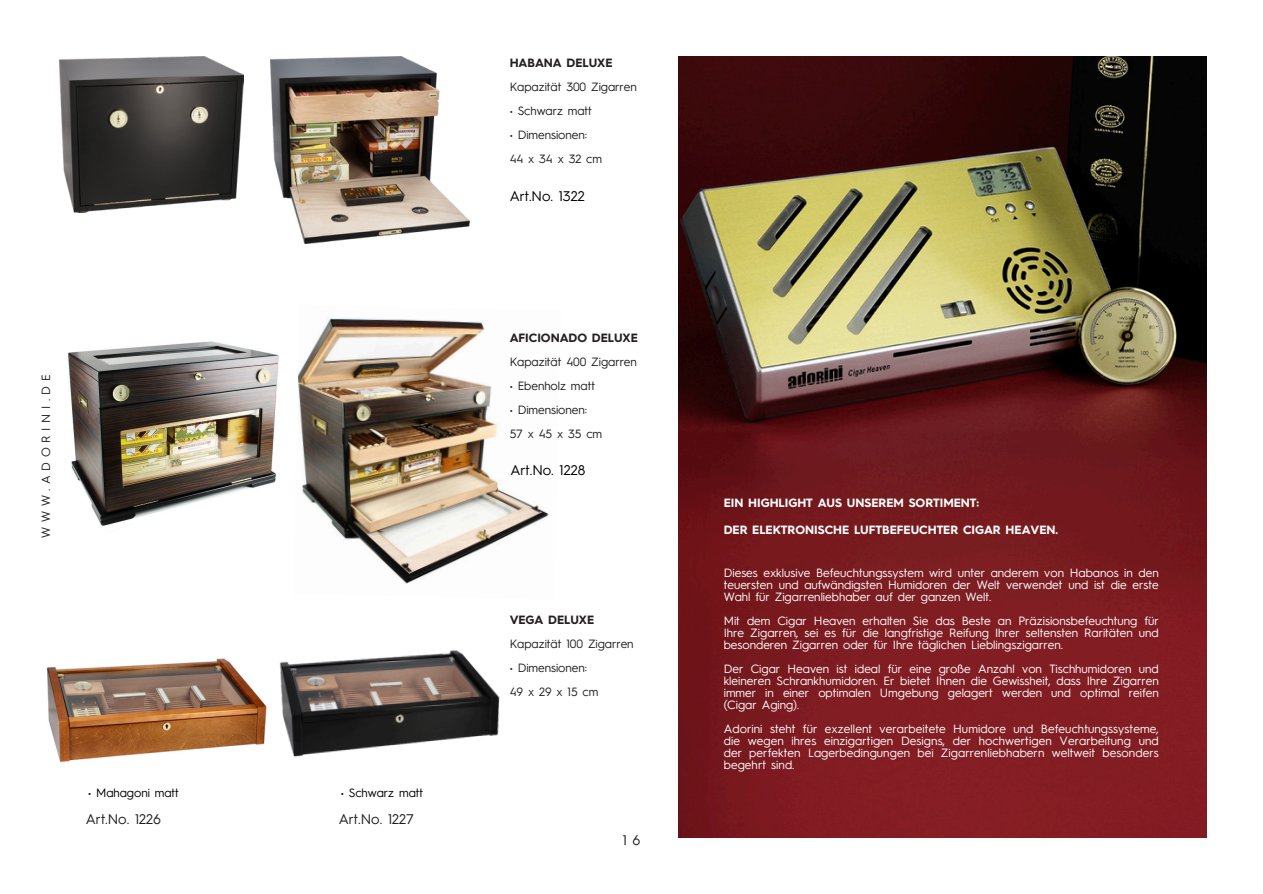
<style>
.page{position:relative;width:1263px;height:894px;background:#fff}
.page>*{position:absolute;margin:0;border:0;box-sizing:border-box;transform-origin:0 0}
.t1{font:13.95px "Hurme Geometric Sans 3";letter-spacing:-.005em;color:#231f20}
.t2{font:13.95px "Hurme Geometric Sans 3";letter-spacing:-.005em;color:#000}
.t3{font:12px/12px "Hurme Geometric Sans 3";color:#fff;text-align:justify}
.t4{font:12px "Hurme Geometric Sans 3";letter-spacing:-.005em;color:#231f20}
.t5{font:700 12px "Hurme Geometric Sans 3";letter-spacing:-.005em;color:#fff}
.t6{font:700 12px "Hurme Geometric Sans 3";letter-spacing:-.005em;color:#231f20}
.t7{font:12px "Hurme Geometric Sans 3";letter-spacing:.405em;color:#231f20}
.t8{font:12px "Hurme Geometric Sans 3";letter-spacing:-.005em;color:#000}
.t9{font:12px "Hurme Geometric Sans 3";letter-spacing:.385em;color:#231f20}
</style>
<div class="page">
<img style="left:270px;top:57px;width:200px;height:186px">
<img style="left:60px;top:57px;width:184px;height:155px">
<img style="left:68px;top:341px;width:211px;height:185px">
<img style="left:298px;top:318px;width:251px;height:266px">
<img style="left:679px;top:57px;width:527px;height:779px">
<img style="left:47px;top:658px;width:220px;height:104px">
<img style="left:279px;top:650px;width:221px;height:107px">
<p class="t9" style="left:41px;top:537px;width:165px;rotate:-90deg">WWW.ADORINI.DE</p>
<p class="t8" style="left:88px;top:787px;width:92px">• Mahagoni matt</p>
<p class="t8" style="left:341px;top:787px;width:84px">• Schwarz matt</p>
<p class="t1" style="left:86px;top:813px;width:77px">Art.No. 1226</p>
<p class="t1" style="left:339px;top:813px;width:76px">Art.No. 1227</p>
<h3 class="t6" style="left:510px;top:58px;width:104px">HABANA DELUXE</h3>
<h1 class="t4" style="left:510px;top:82px;width:129px">Kapazität 300 Zigarren</h1>
<p class="t4" style="left:510px;top:106px;width:84px">• Schwarz matt</p>
<p class="t4" style="left:510px;top:130px;width:79px">• Dimensionen:</p>
<p class="t7" style="left:510px;top:154px;width:94px">44x34x32cm</p>
<p class="t2" style="left:510px;top:190px;width:77px">Art.No. 1322</p>
<p class="t6" style="left:510px;top:332px;width:130px">AFICIONADO DELUXE</p>
<p class="t4" style="left:510px;top:356px;width:129px">Kapazität 400 Zigarren</p>
<p class="t4" style="left:510px;top:380px;width:87px">• Ebenholz matt</p>
<p class="t4" style="left:510px;top:404px;width:79px">• Dimensionen:</p>
<h1 class="t7" style="left:510px;top:428px;width:94px">57x45x35cm</h1>
<p class="t2" style="left:510px;top:464px;width:76px">Art.No. 1228</p>
<h1 class="t6" style="left:510px;top:614px;width:86px">VEGA DELUXE</h1>
<p class="t4" style="left:510px;top:638px;width:125px">Kapazität 100 Zigarren</p>
<p class="t4" style="left:510px;top:662px;width:79px">• Dimensionen:</p>
<h2 class="t7" style="left:510px;top:686px;width:90px">49x29x15cm</h2>
<p class="t1" style="left:623px;top:833px;width:19px">1 6</p>
<p class="t5" style="left:724px;top:497px;width:257px">EIN HIGHLIGHT AUS UNSEREM SORTIMENT:</p>
<p class="t5" style="left:724px;top:524px;width:336px">DER ELEKTRONISCHE LUFTBEFEUCHTER CIGAR HEAVEN.</p>
<p class="t3" style="left:724px;top:567px;width:437px">Dieses exklusive Befeuchtungssystem wird unter anderem von Habanos in den teuersten und aufwändigsten Humidoren der Welt verwendet und ist die erste Wahl für Zigarrenliebhaber auf der ganzen Welt.</p>
<p class="t3" style="left:724px;top:615px;width:437px">Mit dem Cigar Heaven erhalten Sie das Beste an Präzisionsbefeuchtung für Ihre Zigarren, sei es für die langfristige Reifung Ihrer seltensten Raritäten und besonderen Zigarren oder für Ihre täglichen Lieblingszigarren.</p>
<p class="t3" style="left:724px;top:663px;width:437px">Der Cigar Heaven ist ideal für eine große Anzahl von Tischhumidoren und kleineren Schrankhumidoren. Er bietet Ihnen die Gewissheit, dass Ihre Zigarren immer in einer optimalen Umgebung gelagert werden und optimal reifen (Cigar Aging).</p>
<p class="t3" style="left:724px;top:723px;width:437px">Adorini steht für exzellent verarbeitete Humidore und Befeuchtungssysteme, die wegen ihres einzigartigen Designs, der hochwertigen Verarbeitung und der perfekten Lagerbedingungen bei Zigarrenliebhabern weltweit besonders begehrt sind.</p>
</div>
